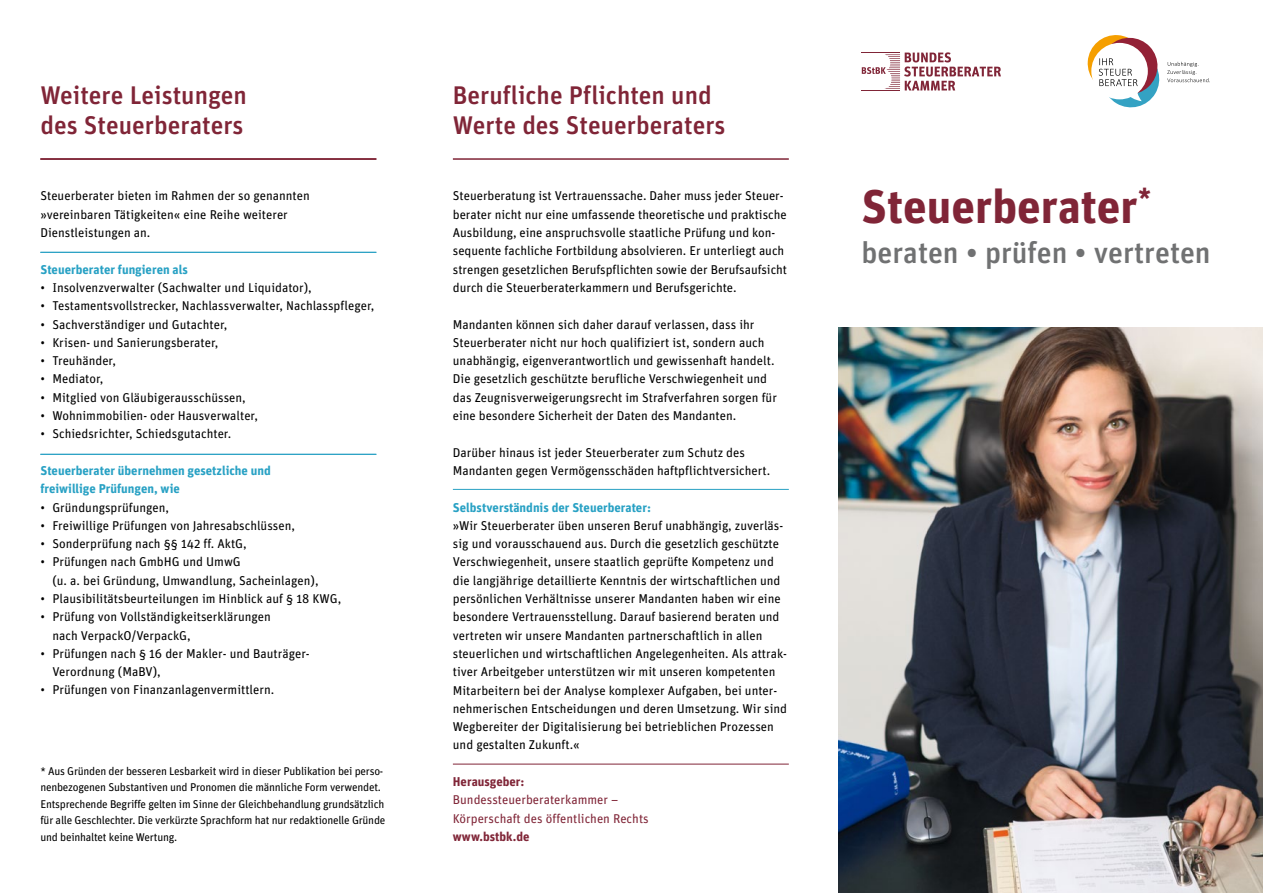
<style>
.page{position:relative;width:1263px;height:893px;background:#fff}
.page>*{position:absolute;margin:0;border:0;box-sizing:border-box;transform-origin:0 0}
.t1{font:700 47.1px "Unit OT";color:#802537}
.t2{font:500 30px "Unit OT";color:#707172}
.t3{font:500 25.5px/30.6px "Unit OT";color:#802537}
.t4{font:12.75px/18.3px "Unit OT";color:#000}
.t5{font:700 12.75px/18.3px "Unit OT";color:#28a1c4}
.t6{font:12.75px/18.3px "Unit OT";color:#802537}
.t7{font:700 12.75px "Unit OT";color:#802537}
.t8{font:11.25px/16.5px "Unit OT";letter-spacing:-.02em;color:#000}
</style>
<div class="page">
<hr style="left:453px;top:158px;width:336px;height:2px;background:#802537">
<hr style="left:453px;top:489px;width:336px;height:1px;background:#28a1c4">
<hr style="left:453px;top:764px;width:336px;height:1px;background:#802537">
<hr style="left:862px;top:90px;width:38px;height:1px;background:#802537">
<svg style="left:862px;top:52px;width:139px;height:38px"></svg>
<hr style="left:861px;top:44px;width:148px;height:1px;background:#000">
<hr style="left:861px;top:151px;width:148px;height:1px;background:#000">
<svg style="left:1088px;top:35px;width:122px;height:73px"></svg>
<hr style="left:40px;top:158px;width:336px;height:2px;background:#802537">
<hr style="left:40px;top:252px;width:336px;height:1px;background:#28a1c4">
<hr style="left:40px;top:454px;width:336px;height:1px;background:#28a1c4">
<img style="left:838px;top:327px;width:425px;height:566px">
<h3 class="t3" style="left:40px;top:79px;width:208px">Weitere Leistungen des Steuerberaters</h3>
<p class="t4" style="left:40px;top:187px;width:271px">Steuerberater bieten im Rahmen der so genannten »vereinbaren Tätigkeiten« eine Reihe weiterer<br>Dienstleistungen an.</p>
<p class="t5" style="left:40px;top:260px;width:149px">Steuerberater fungieren als</p>
<p class="t4" style="left:40px;top:278px;width:273px">• Insolvenzverwalter (Sachwalter und Liquidator),</p>
<p class="t4" style="left:40px;top:296px;width:335px">• Testamentsvollstrecker, Nachlassverwalter, Nachlasspfleger,</p>
<p class="t4" style="left:40px;top:315px;width:188px">• Sachverständiger und Gutachter,</p>
<p class="t4" style="left:40px;top:333px;width:180px">• Krisen- und Sanierungsberater,</p>
<p class="t4" style="left:40px;top:351px;width:77px">• Treuhänder,</p>
<p class="t4" style="left:40px;top:370px;width:65px">• Mediator,</p>
<p class="t4" style="left:40px;top:388px;width:207px">• Mitglied von Gläubigerausschüssen,</p>
<p class="t4" style="left:40px;top:406px;width:219px">• Wohnimmobilien- oder Hausverwalter,</p>
<p class="t4" style="left:40px;top:424px;width:192px">• Schiedsrichter, Schiedsgutachter.</p>
<p class="t5" style="left:40px;top:461px;width:232px">Steuerberater übernehmen gesetzliche und freiwillige Prüfungen, wie</p>
<p class="t4" style="left:40px;top:498px;width:130px">• Gründungsprüfungen,</p>
<p class="t4" style="left:40px;top:516px;width:256px">• Freiwillige Prüfungen von Jahresabschlüssen,</p>
<p class="t4" style="left:40px;top:534px;width:208px">• Sonderprüfung nach §§ 142 ff. AktG,</p>
<p class="t4" style="left:52px;top:553px;width:268px;text-indent:-12px">• Prüfungen nach GmbHG und UmwG<br>(u. a. bei Gründung, Umwandlung, Sacheinlagen),</p>
<p class="t4" style="left:40px;top:589px;width:302px">• Plausibilitätsbeurteilungen im Hinblick auf § 18 KWG,</p>
<p class="t4" style="left:52px;top:607px;width:220px;text-indent:-12px">• Prüfung von Vollständigkeitserklärungen nach VerpackO/VerpackG,</p>
<p class="t4" style="left:52px;top:644px;width:259px;text-indent:-12px">• Prüfungen nach § 16 der Makler- und Bauträger-<br>Verordnung (MaBV),</p>
<p class="t4" style="left:40px;top:681px;width:235px">• Prüfungen von Finanzanlagenvermittlern.</p>
<p class="t8" style="left:40px;top:763px;width:346px">* Aus Gründen der besseren Lesbarkeit wird in dieser Publikation bei perso&shy;nenbezogenen Substantiven und Pronomen die männliche Form verwendet.<br>Entsprechende Begriffe gelten im Sinne der Gleichbehandlung grundsätzlich für alle Geschlechter. Die verkürzte Sprachform hat nur redaktionelle Gründe und beinhaltet keine Wertung.</p>
<h3 class="t3" style="left:453px;top:79px;width:274px">Berufliche Pflichten und<br>Werte des Steuerberaters</h3>
<p class="t4" style="left:453px;top:187px;width:336px">Steuerberatung ist Vertrauenssache. Daher muss jeder Steuer&shy;berater nicht nur eine umfassende theoretische und praktische Ausbildung, eine anspruchsvolle staatliche Prüfung und kon&shy;sequente fachliche Fortbildung absolvieren. Er unterliegt auch strengen gesetzlichen Berufspflichten sowie der Berufsaufsicht durch die Steuerberaterkammern und Berufsgerichte.</p>
<p class="t4" style="left:453px;top:315px;width:325px">Mandanten können sich daher darauf verlassen, dass ihr Steuerberater nicht nur hoch qualifiziert ist, sondern auch unabhängig, eigenverantwortlich und gewissenhaft handelt.<br>Die gesetzlich geschützte berufliche Verschwiegenheit und das Zeugnisverweigerungsrecht im Strafverfahren sorgen für eine besondere Sicherheit der Daten des Mandanten.</p>
<p class="t4" style="left:453px;top:443px;width:319px">Darüber hinaus ist jeder Steuerberater zum Schutz des<br>Mandanten gegen Vermögensschäden haftpflichtversichert.</p>
<p class="t5" style="left:453px;top:498px;width:200px">Selbstverständnis der Steuerberater:</p>
<p class="t4" style="left:453px;top:516px;width:336px">»Wir Steuerberater üben unseren Beruf unabhängig, zuverläs&shy;sig und vorausschauend aus. Durch die gesetzlich geschützte Verschwiegenheit, unsere staatlich geprüfte Kompetenz und die langjährige detaillierte Kenntnis der wirtschaftlichen und persönlichen Verhältnisse unserer Mandanten haben wir eine besondere Vertrauensstellung. Darauf basierend beraten und vertreten wir unsere Mandanten partnerschaftlich in allen steuerlichen und wirtschaftlichen Angelegenheiten. Als attrak&shy;tiver Arbeitgeber unterstützen wir mit unseren kompetenten Mitarbeitern bei der Analyse komplexer Aufgaben, bei unter&shy;nehmerischen Entscheidungen und deren Umsetzung. Wir sind Wegbereiter der Digitalisierung bei betrieblichen Prozessen und gestalten Zukunft.«</p>
<p class="t7" style="left:453px;top:773px;width:73px">Herausgeber:</p>
<p class="t6" style="left:453px;top:790px;width:197px">Bundessteuerberaterkammer –<br>Körperschaft des öffentlichen Rechts</p>
<p class="t7" style="left:453px;top:828px;width:78px">www.bstbk.de</p>
<h1 class="t1" style="left:861px;top:176px;width:291px">Steuerberater<sup>*</sup></h1>
<h2 class="t2" style="left:861px;top:233px;width:351px">beraten • prüfen • vertreten</h2>
</div>
